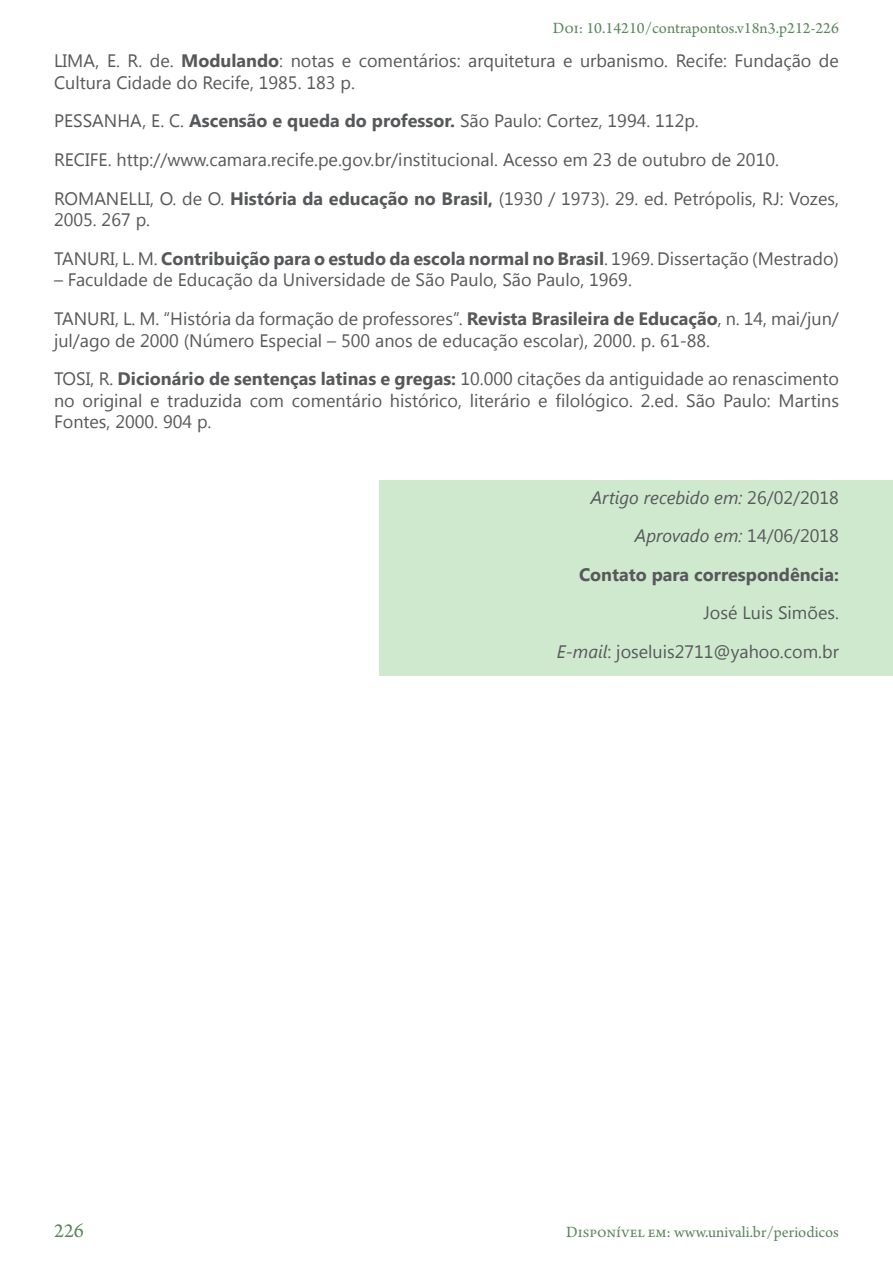
<style>
.page{position:relative;width:893px;height:1263px;background:#fff}
.page>*{position:absolute;margin:0;border:0;box-sizing:border-box;transform-origin:0 0}
.t1{font:21px "Arno Pro";color:#5b865b}
.Referências{font:18px/21.6px "Segoe UI";color:#57585a}
.Referências-2{font:700 18px "Segoe UI";color:#57585a}
.Referências-3{font:italic 18px "Segoe UI";color:#57585a}
.t2{font:16.5px "Arno Pro";color:#5b865b}
.s1{font-weight:700}
.s2{font-weight:400}
.s3{font-style:normal}
.s4{font-style:italic}
</style>
<div class="page">
<div style="left:380px;top:480px;width:513px;height:196px;background:#cfe9cf"></div>
<p class="t2" style="left:553px;top:18px;width:288px">Doi: 10.14210/contrapontos.v18n3.p212-226</p>
<p class="Referências" style="left:54px;top:49px;width:786px">LIMA, E. R. de. <span class="s1">Modulando</span>: notas e comentários: arquitetura e urbanismo. Recife: Fundação de<br>Cultura Cidade do Recife, 1985. 183 p.</p>
<p class="Referências" style="left:54px;top:109px;width:646px">PESSANHA, E. C. <span class="s1">Ascensão e queda do professor.</span> São Paulo: Cortez, 1994. 112p.</p>
<p class="Referências" style="left:54px;top:148px;width:726px">RECIFE. http://www.camara.recife.pe.gov.br/institucional. Acesso em 23 de outubro de 2010.</p>
<p class="Referências" style="left:54px;top:187px;width:786px">ROMANELLI, O. de O. <span class="s1">História da educação no Brasil,</span> (1930 / 1973). 29. ed. Petrópolis, RJ: Vozes,<br>2005. 267 p.</p>
<p class="Referências-2" style="left:54px;top:246px;width:786px"><span class="s2">TANURI, L. M.</span> Contribuição para o estudo da escola normal no Brasil<span class="s2">. 1969. Dissertação (Mestrado)</span></p>
<p class="Referências" style="left:54px;top:268px;width:579px">– Faculdade de Educação da Universidade de São Paulo, São Paulo, 1969.</p>
<p class="Referências" style="left:54px;top:307px;width:786px">TANURI, L. M. “História da formação de professores”. <span class="s1">Revista Brasileira de Educação</span>, n. 14, mai/jun/ jul/ago de 2000 (Número Especial – 500 anos de educação escolar), 2000. p. 61-88.</p>
<p class="Referências" style="left:54px;top:367px;width:786px;text-align:justify">TOSI, R. <span class="s1">Dicionário de sentenças latinas e gregas:</span> 10.000 citações da antiguidade ao renascimento no original e traduzida com comentário histórico, literário e filológico. 2.ed. São Paulo: Martins Fontes, 2000. 904 p.</p>
<p class="Referências-3" style="left:591px;top:485px;width:250px">Artigo recebido em: <span class="s3">26/02/2018</span></p>
<p class="Referências-3" style="left:635px;top:523px;width:206px">Aprovado em: <span class="s3">14/06/2018</span></p>
<p class="Referências-2" style="left:579px;top:562px;width:261px">Contato para correspondência:</p>
<p class="Referências" style="left:703px;top:601px;width:137px">José Luis Simões.</p>
<p class="Referências" style="left:557px;top:640px;width:284px"><span class="s4">E-mail</span>: joseluis2711@yahoo.com.br</p>
<p class="t1" style="left:54px;top:1219px;width:31px">226</p>
<p class="t2" style="left:566px;top:1222px;width:274px">Disponível em: www.univali.br/periodicos</p>
</div>
